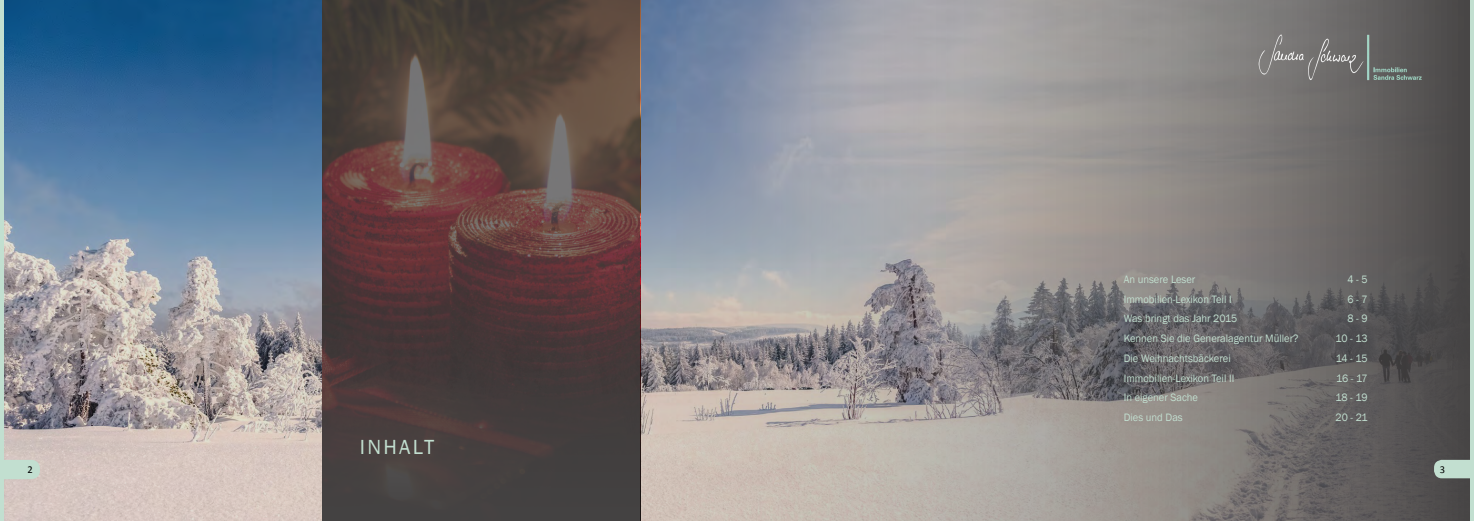
<style>
.page{position:relative;width:1474px;height:521px;background:#fff}
.page>*{position:absolute;margin:0;border:0;box-sizing:border-box;transform-origin:0 0}
.t1{font:21px "Franklin Gothic";letter-spacing:.11em;color:#c2dfd0}
.t2{font:11.03px/19.8px "Franklin Gothic";color:#c2dfd0;scale:.95 1}
.t3{font:11.03px/19.8px "Franklin Gothic";letter-spacing:-.025em;color:#c2dfd0;text-align:right;scale:.95 1}
.t4{font:10.5px "Calibri";color:#000}
</style>
<div class="page">
<svg style="left:1468px;top:0;width:5px;height:521px;background:#90a198"></svg>
<svg style="left:0;top:0;width:5px;height:521px;background:#b4cec6"></svg>
<img style="left:5px;top:0;width:1463px;height:521px">
<svg style="left:322px;top:0;width:318px;height:292px;background:#5c433f"></svg>
<svg style="left:1433px;top:460px;width:40px;height:18px"></svg>
<svg style="left:0;top:460px;width:40px;height:19px"></svg>
<svg style="left:322px;top:292px;width:318px;height:229px;background:#463b3b"></svg>
<img style="left:1253px;top:32px;width:171px;height:54px">
<h1 class="t1" style="left:360px;top:434px;width:76px">INHALT</h1>
<p class="t2" style="left:1123px;top:270px;width:115px">An unsere Leser<br>Immobilien-Lexikon Teil I</p>
<p class="t3" style="left:1335px;top:270px;width:35px">4 - 5<br>6 - 7<br>8 - 9<br>10 - 13<br>14 - 15<br>16 - 17<br>18 - 19</p>
<p class="t2" style="left:1123px;top:408px;width:64px">Dies und Das</p>
<p class="t2" style="left:1335px;top:408px;width:35px">20 - 21</p>
<p class="t2" style="left:1123px;top:309px;width:185px">Was bringt das Jahr 2015<br>Kennen Sie die Generalagentur Müller?</p>
<p class="t2" style="left:1123px;top:368px;width:118px">Immobilien-Lexikon Teil II<br>In eigener Sache</p>
<p class="t2" style="left:1123px;top:349px;width:114px">Die Weihnachtsbäckerei</p>
<p class="t4" style="left:28px;top:463px;width:7px">2</p>
<p class="t4" style="left:1439px;top:463px;width:7px">3</p>
</div>
